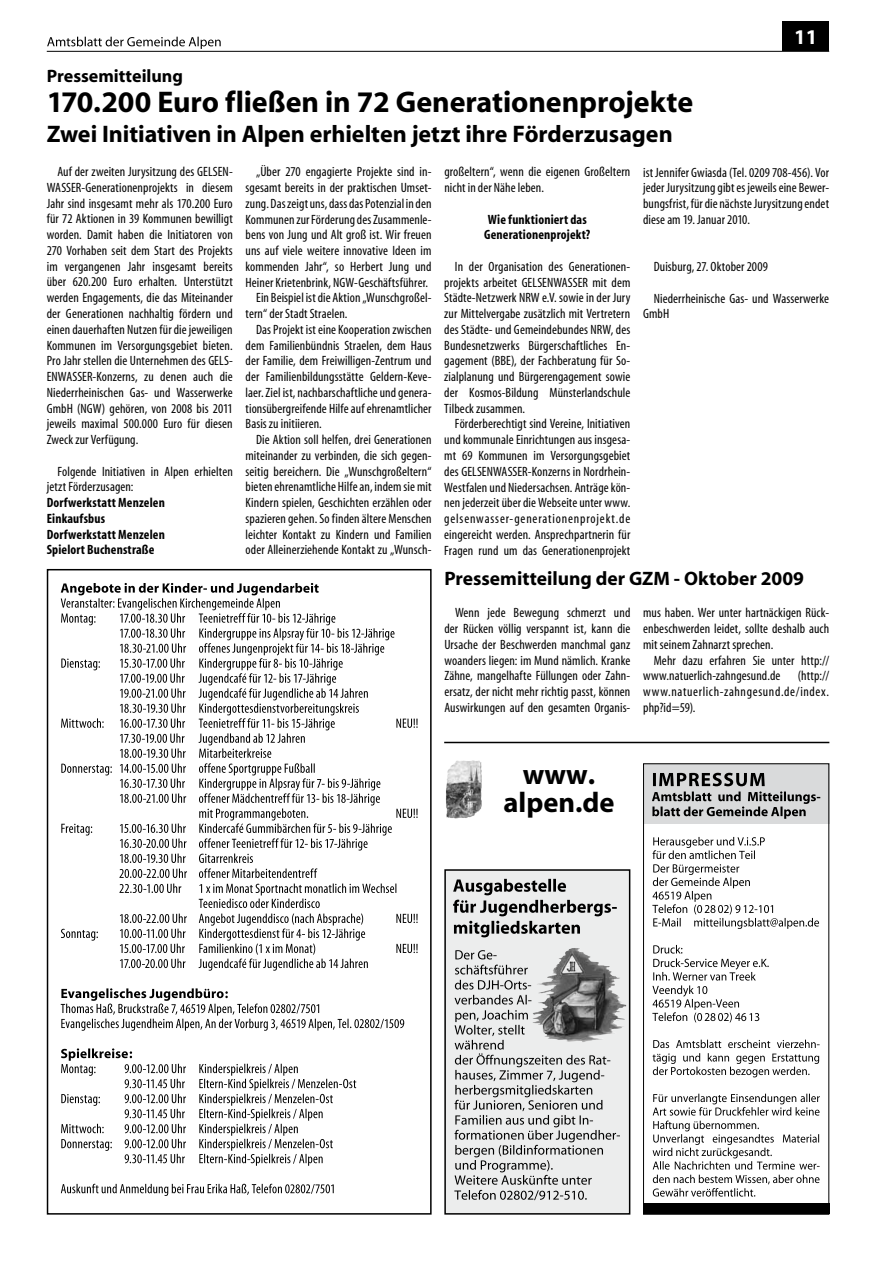
<style>
.page{position:relative;width:893px;height:1263px;background:#fff}
.page>*{position:absolute;margin:0;border:0;box-sizing:border-box;transform-origin:0 0}
.t1{font:700 30px "Myriad";letter-spacing:-.005em;color:#000}
.t2{font:700 28.5px/28.5px "Myriad";color:#000;text-align:center}
.t3{font:700 24px "Myriad";color:#000}
.t4{font:700 21px "Myriad";color:#fff}
.t5{font:700 19.5px "Myriad";color:#000}
.t6{font:700 18px "Myriad";color:#000}
.t7{font:condensed 13.5px/15.8px "Myriad";letter-spacing:.005em;color:#000;text-align:justify}
.t8{font:700 condensed 13.5px/15.8px "Myriad";letter-spacing:.01em;color:#000}
</style>
<div class="page">
<div style="left:782px;top:21px;width:47px;height:30px;background:#000"></div>
<hr style="left:47px;top:51px;width:782px;height:1px;background:#000">
<svg style="left:47px;top:37px;width:174px;height:12px"></svg>
<svg style="left:446px;top:760px;width:36px;height:59px"></svg>
<img style="left:446px;top:760px;width:25px;height:55px">
<hr style="left:444px;top:742px;width:385px;height:1px;background:#000">
<div style="left:643px;top:764px;width:186px;height:60px;background:#d9dadb"></div>
<svg style="left:652px;top:773px;width:168px;height:46px"></svg>
<div style="left:643px;top:1203px;width:186px;height:11px;background:#000"></div>
<div style="left:643px;top:763px;width:186px;height:451px;border:1px solid #000"></div>
<svg style="left:652px;top:837px;width:167px;height:92px"></svg>
<svg style="left:652px;top:945px;width:117px;height:77px"></svg>
<svg style="left:653px;top:1040px;width:167px;height:37px"></svg>
<svg style="left:653px;top:1094px;width:167px;height:75px"></svg>
<svg style="left:653px;top:1175px;width:166px;height:21px"></svg>
<div style="left:445px;top:870px;width:185px;height:344px;background:#eceded"></div>
<div style="left:444px;top:869px;width:186px;height:345px;border:2px solid #000"></div>
<img style="left:537px;top:948px;width:88px;height:81px">
<svg style="left:455px;top:950px;width:42px;height:9px"></svg>
<svg style="left:455px;top:965px;width:73px;height:9px"></svg>
<svg style="left:455px;top:980px;width:76px;height:9px"></svg>
<svg style="left:455px;top:995px;width:76px;height:9px"></svg>
<svg style="left:454px;top:1010px;width:166px;height:190px"></svg>
<svg style="left:453px;top:879px;width:164px;height:58px"></svg>
<div style="left:47px;top:569px;width:385px;height:645px;border:2px solid #000"></div>
<svg style="left:61px;top:583px;width:357px;height:388px"></svg>
<svg style="left:61px;top:988px;width:343px;height:43px"></svg>
<svg style="left:61px;top:1048px;width:295px;height:118px"></svg>
<svg style="left:61px;top:1184px;width:273px;height:12px"></svg>
<h3 class="t6" style="left:47px;top:66px;width:138px">Pressemitteilung</h3>
<h1 class="t1" style="left:47px;top:86px;width:648px">170.200 Euro fließen in 72 Generationenprojekte</h1>
<h3 class="t3" style="left:47px;top:121px;width:627px">Zwei Initiativen in Alpen erhielten jetzt ihre Förderzusagen</h3>
<h3 class="t4" style="left:794px;top:26px;width:25px">11</h3>
<p class="t7" style="left:47px;top:164px;width:188px;text-indent:11px">Auf der zweiten Jurysitzung des GELSEN-WASSER-Generationenprojekts in diesem Jahr sind insgesamt mehr als 170.200 Euro für 72 Aktionen in 39 Kommunen bewilligt worden. Damit haben die Initiatoren von 270 Vorhaben seit dem Start des Projekts im vergangenen Jahr insgesamt bereits über 620.200 Euro erhalten. Unterstützt werden Engagements, die das Miteinander der Generationen nachhaltig fördern und einen dauerhaften Nutzen für die jeweiligen Kommunen im Versorgungsgebiet bieten.<br>Pro Jahr stellen die Unternehmen des GELS-ENWASSER-Konzerns, zu denen auch die Niederrheinischen Gas- und Wasserwerke GmbH (NGW) gehören, von 2008 bis 2011 jeweils maximal 500.000 Euro für diesen Zweck zur Verfügung.</p>
<p class="t7" style="left:47px;top:464px;width:188px;text-indent:11px">Folgende Initiativen in Alpen erhielten jetzt Förderzusagen:</p>
<p class="t8" style="left:47px;top:495px;width:120px">Dorfwerkstatt Menzelen<br>Einkaufsbus<br>Dorfwerkstatt Menzelen<br>Spielort Buchenstraße</p>
<p class="t7" style="left:256px;top:165px;width:177px">„Über 270 engagierte Projekte sind in-</p>
<p class="t7" style="left:246px;top:180px;width:188px">sgesamt bereits in der praktischen Umset-</p>
<p class="t7" style="left:246px;top:196px;width:187px">zung. Das zeigt uns, dass das Potenzial in den</p>
<p class="t7" style="left:246px;top:212px;width:188px">Kommunen zur Förderung des Zusammenle-</p>
<p class="t7" style="left:246px;top:228px;width:188px">bens von Jung und Alt groß ist. Wir freuen</p>
<p class="t7" style="left:246px;top:243px;width:188px">uns auf viele weitere innovative Ideen im</p>
<p class="t7" style="left:246px;top:259px;width:187px">kommenden Jahr“, so Herbert Jung und</p>
<p class="t7" style="left:246px;top:275px;width:184px">Heiner Krietenbrink, NGW-Geschäftsführer.</p>
<p class="t7" style="left:256px;top:291px;width:177px">Ein Beispiel ist die Aktion „Wunschgroßel-</p>
<p class="t7" style="left:246px;top:306px;width:103px">tern“ der Stadt Straelen.</p>
<p class="t7" style="left:256px;top:322px;width:177px">Das Projekt ist eine Kooperation zwischen</p>
<p class="t7" style="left:246px;top:338px;width:188px">dem Familienbündnis Straelen, dem Haus</p>
<p class="t7" style="left:246px;top:354px;width:187px">der Familie, dem Freiwilligen-Zentrum und</p>
<p class="t7" style="left:246px;top:369px;width:188px">der Familienbildungsstätte Geldern-Keve-</p>
<p class="t7" style="left:246px;top:385px;width:188px">laer. Ziel ist, nachbarschaftliche und genera-</p>
<p class="t7" style="left:246px;top:401px;width:188px">tionsübergreifende Hilfe auf ehrenamtlicher</p>
<p class="t7" style="left:246px;top:417px;width:78px">Basis zu initiieren.</p>
<p class="t7" style="left:256px;top:432px;width:177px">Die Aktion soll helfen, drei Generationen</p>
<p class="t7" style="left:246px;top:448px;width:188px">miteinander zu verbinden, die sich gegen-</p>
<p class="t7" style="left:246px;top:464px;width:187px">seitig bereichern. Die „Wunschgroßeltern“</p>
<p class="t7" style="left:246px;top:480px;width:188px">bieten ehrenamtliche Hilfe an, indem sie mit</p>
<p class="t7" style="left:246px;top:495px;width:188px">Kindern spielen, Geschichten erzählen oder</p>
<p class="t7" style="left:246px;top:511px;width:188px">spazieren gehen. So finden ältere Menschen</p>
<p class="t7" style="left:246px;top:527px;width:188px">leichter Kontakt zu Kindern und Familien</p>
<p class="t7" style="left:246px;top:543px;width:188px">oder Alleinerziehende Kontakt zu „Wunsch-</p>
<p class="t7" style="left:444px;top:165px;width:188px">großeltern“, wenn die eigenen Großeltern nicht in der Nähe leben.</p>
<p class="t8" style="left:484px;top:212px;width:108px">Wie funktioniert das<br>Generationenprojekt?</p>
<p class="t7" style="left:444px;top:259px;width:188px;text-indent:11px">In der Organisation des Generationen&shy;projekts arbeitet GELSENWASSER mit dem Städte-Netzwerk NRW e.V. sowie in der Jury zur Mittelvergabe zusätzlich mit Vertretern des Städte- und Gemeindebundes NRW, des Bundesnetzwerks Bürgerschaftliches En&shy;gagement (BBE), der Fachberatung für So&shy;zialplanung und Bürgerengagement sowie der Kosmos-Bildung Münsterlandschule Tilbeck zusammen.</p>
<p class="t7" style="left:444px;top:417px;width:188px;text-indent:11px">Förderberechtigt sind Vereine, Initiativen und kommunale Einrichtungen aus insgesa&shy;mt 69 Kommunen im Versorgungsgebiet des GELSENWASSER-Konzerns in Nordrhein-Westfalen und Niedersachsen. Anträge kön&shy;nen jederzeit über die Webseite unter www. gelsenwasser-generationenprojekt.de eingereicht werden. Ansprechpartnerin für Fragen rund um das Generationenprojekt</p>
<p class="t7" style="left:643px;top:165px;width:188px">ist Jennifer Gwiasda (Tel. 0209 708-456). Vor jeder Jurysitzung gibt es jeweils eine Bewer&shy;bungsfrist, für die nächste Jurysitzung endet diese am 19. Januar 2010.</p>
<p class="t7" style="left:654px;top:259px;width:116px">Duisburg, 27. Oktober 2009</p>
<p class="t7" style="left:643px;top:291px;width:188px;text-indent:11px">Niederrheinische Gas- und Wasserwerke<br>GmbH</p>
<h3 class="t5" style="left:444px;top:568px;width:361px">Pressemitteilung der GZM - Oktober 2009</h3>
<p class="t7" style="left:444px;top:605px;width:188px;text-indent:11px">Wenn jede Bewegung schmerzt und der Rücken völlig verspannt ist, kann die Ursache der Beschwerden manchmal ganz woanders liegen: im Mund nämlich. Kranke Zähne, mangelhafte Füllungen oder Zahn&shy;ersatz, der nicht mehr richtig passt, können Auswirkungen auf den gesamten Organis-</p>
<p class="t7" style="left:643px;top:605px;width:188px">mus haben. Wer unter hartnäckigen Rück&shy;enbeschwerden leidet, sollte deshalb auch mit seinem Zahnarzt sprechen.</p>
<p class="t7" style="left:643px;top:653px;width:188px;text-indent:11px">Mehr dazu erfahren Sie unter http:// www.natuerlich-zahngesund.de</p>
<p class="t7" style="left:643px;top:668px;width:188px;text-indent:155px">(http:// www.natuerlich-zahngesund.de/index. php?id=59).</p>
<h2 class="t2" style="left:504px;top:761px;width:113px">www. alpen.de</h2>
</div>
